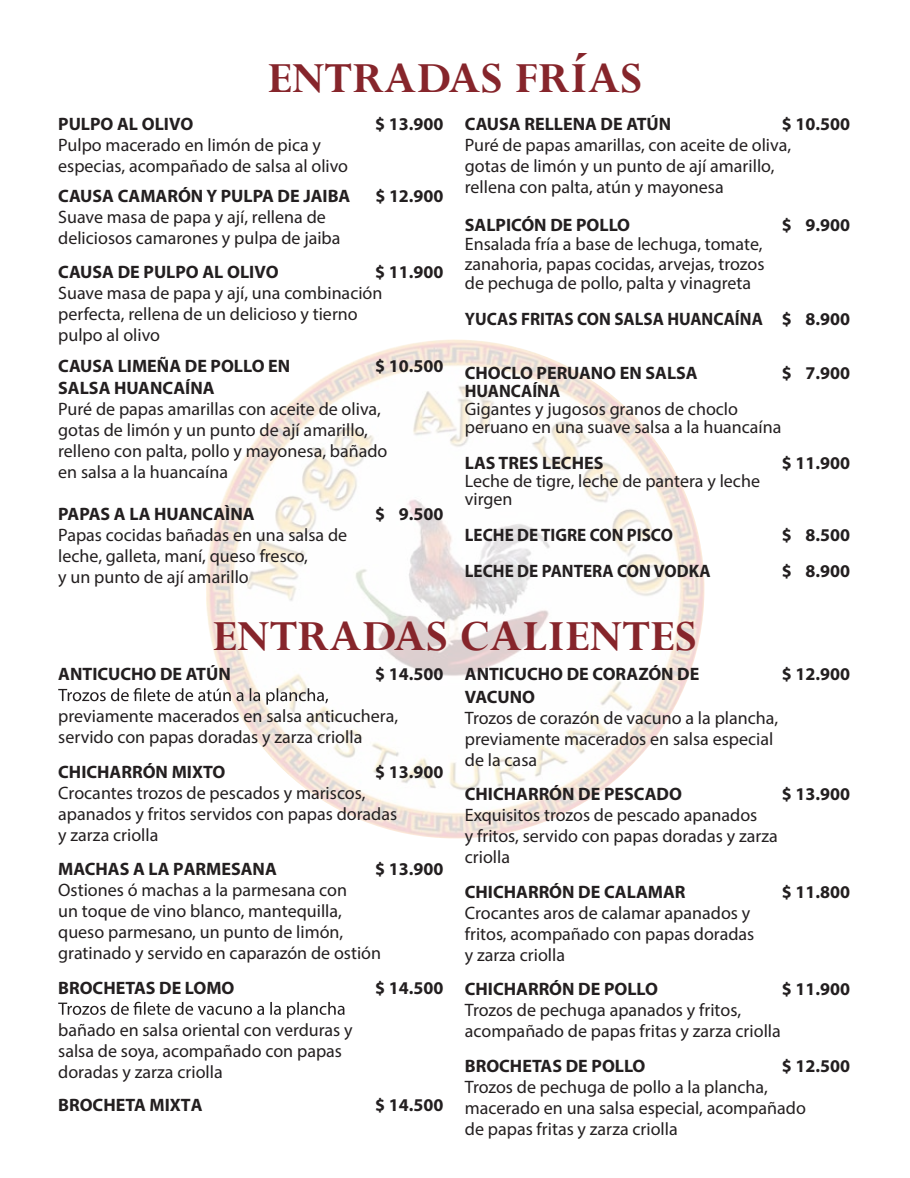
<style>
.page{position:relative;width:910px;height:1178px;background:#fff}
.page>*{position:absolute;margin:0;border:0;box-sizing:border-box;transform-origin:0 0}
.t1{font:700 48px "Perpetua";letter-spacing:.01em;color:#86252b}
.t2{font:18px/21px "Myriad Pro";color:#231f20}
.t3{font:700 18px "Myriad Pro";color:#231f20}
.t4{font:700 18px "Myriad Pro";color:#231f20;scale:.95 1}
</style>
<div class="page">
<img style="left:206px;top:339px;width:498px;height:499px;border-radius:245px">
<svg style="left:58px;top:688px;width:270px;height:16px"></svg>
<svg style="left:58px;top:1002px;width:287px;height:16px"></svg>
<h1 class="t1" style="left:267px;top:48px;width:377px">ENTRADAS FRÍAS</h1>
<p class="t3" style="left:58px;top:112px;width:137px">PULPO AL OLIVO</p>
<p class="t3" style="left:375px;top:112px;width:70px">$ 13.900</p>
<p class="t2" style="left:58px;top:134px;width:291px">Pulpo macerado en limón de pica y especias, acompañado de salsa al olivo</p>
<p class="t3" style="left:58px;top:184px;width:294px">CAUSA CAMARÓN Y PULPA DE JAIBA</p>
<p class="t3" style="left:375px;top:184px;width:70px">$ 12.900</p>
<p class="t2" style="left:58px;top:206px;width:284px">Suave masa de papa y ají, rellena de deliciosos camarones y pulpa de jaiba</p>
<p class="t3" style="left:58px;top:261px;width:222px">CAUSA DE PULPO AL OLIVO</p>
<p class="t3" style="left:375px;top:261px;width:70px">$ 11.900</p>
<p class="t2" style="left:58px;top:283px;width:326px">Suave masa de papa y ají, una combinación perfecta, rellena de un delicioso y tierno pulpo al olivo</p>
<p class="t3" style="left:58px;top:354px;width:234px">CAUSA LIMEÑA DE POLLO EN</p>
<p class="t3" style="left:375px;top:354px;width:70px">$ 10.500</p>
<p class="t3" style="left:58px;top:376px;width:158px">SALSA HUANCAÍNA</p>
<p class="t2" style="left:58px;top:398px;width:331px">Puré de papas amarillas con aceite de oliva, gotas de limón y un punto de ají amarillo, relleno con palta, pollo y mayonesa, bañado en salsa a la huancaína</p>
<p class="t3" style="left:58px;top:502px;width:198px">PAPAS A LA HUANCAÌNA</p>
<p class="t3" style="left:375px;top:502px;width:70px">$ 9.500</p>
<p class="t2" style="left:58px;top:524px;width:290px">Papas cocidas bañadas en una salsa de leche, galleta, maní, queso fresco,<br>y un punto de ají amarillo</p>
<p class="t3" style="left:465px;top:112px;width:208px">CAUSA RELLENA DE ATÚN</p>
<p class="t3" style="left:782px;top:112px;width:70px">$ 10.500</p>
<p class="t2" style="left:465px;top:134px;width:328px">Puré de papas amarillas, con aceite de oliva, gotas de limón y un punto de ají amarillo, rellena con palta, atún y mayonesa</p>
<p class="t3" style="left:465px;top:213px;width:167px">SALPICÓN DE POLLO</p>
<p class="t3" style="left:782px;top:213px;width:70px">$ 9.900</p>
<p class="t2" style="left:465px;top:234px;width:301px;line-height:19.5px;text-align:justify">Ensalada fría a base de lechuga, tomate, zanahoria, papas cocidas, arvejas, trozos de pechuga de pollo, palta y vinagreta</p>
<p class="t4" style="left:465px;top:307px;width:407px">YUCAS FRITAS CON SALSA HUANCAÍNA $ 8.900</p>
<p class="t3" style="left:465px;top:361px;width:234px">CHOCLO PERUANO EN SALSA</p>
<p class="t3" style="left:782px;top:361px;width:70px">$ 7.900</p>
<p class="t4" style="left:465px;top:379px;width:102px">HUANCAÍNA</p>
<p class="t2" style="left:465px;top:400px;width:318px;line-height:18px">Gigantes y jugosos granos de choclo peruano en una suave salsa a la huancaína</p>
<p class="t3" style="left:465px;top:451px;width:140px">LAS TRES LECHES</p>
<p class="t3" style="left:782px;top:451px;width:70px">$ 11.900</p>
<p class="t2" style="left:465px;top:472px;width:297px;line-height:18px">Leche de tigre, leche de pantera y leche virgen</p>
<p class="t4" style="left:465px;top:523px;width:221px">LECHE DE TIGRE CON PISCO</p>
<p class="t3" style="left:782px;top:523px;width:70px">$ 8.500</p>
<p class="t4" style="left:465px;top:559px;width:260px">LECHE DE PANTERA CON VODKA</p>
<p class="t3" style="left:782px;top:559px;width:70px">$ 8.900</p>
<h1 class="t1" style="left:213px;top:606px;width:486px">ENTRADAS CALIENTES</h1>
<p class="t3" style="left:58px;top:662px;width:174px">ANTICUCHO DE ATÚN</p>
<p class="t3" style="left:375px;top:662px;width:70px">$ 14.500</p>
<p class="t2" style="left:58px;top:705px;width:341px">previamente macerados en salsa anticuchera, servido con papas doradas y zarza criolla</p>
<p class="t3" style="left:58px;top:760px;width:169px">CHICHARRÓN MIXTO</p>
<p class="t3" style="left:375px;top:760px;width:70px">$ 13.900</p>
<p class="t2" style="left:58px;top:782px;width:340px">Crocantes trozos de pescados y mariscos, apanados y fritos servidos con papas doradas y zarza criolla</p>
<p class="t3" style="left:58px;top:857px;width:220px">MACHAS A LA PARMESANA</p>
<p class="t3" style="left:375px;top:857px;width:70px">$ 13.900</p>
<p class="t2" style="left:58px;top:879px;width:324px">Ostiones ó machas a la parmesana con<br>un toque de vino blanco, mantequilla, queso parmesano, un punto de limón, gratinado y servido en caparazón de ostión</p>
<p class="t3" style="left:58px;top:976px;width:178px">BROCHETAS DE LOMO</p>
<p class="t3" style="left:375px;top:976px;width:70px">$ 14.500</p>
<p class="t2" style="left:58px;top:1019px;width:296px">bañado en salsa oriental con verduras y salsa de soya, acompañado con papas doradas y zarza criolla</p>
<p class="t3" style="left:58px;top:1093px;width:146px">BROCHETA MIXTA</p>
<p class="t3" style="left:375px;top:1093px;width:70px">$ 14.500</p>
<p class="t3" style="left:465px;top:662px;width:236px">ANTICUCHO DE CORAZÓN DE</p>
<p class="t3" style="left:782px;top:662px;width:70px">$ 12.900</p>
<p class="t3" style="left:465px;top:685px;width:72px">VACUNO</p>
<p class="t2" style="left:465px;top:707px;width:315px">Trozos de corazón de vacuno a la plancha, previamente macerados en salsa especial de la casa</p>
<p class="t3" style="left:465px;top:782px;width:219px">CHICHARRÓN DE PESCADO</p>
<p class="t3" style="left:782px;top:782px;width:70px">$ 13.900</p>
<p class="t2" style="left:465px;top:804px;width:314px">Exquisitos trozos de pescado apanados<br>y fritos, servido con papas doradas y zarza criolla</p>
<p class="t3" style="left:465px;top:880px;width:222px">CHICHARRÓN DE CALAMAR</p>
<p class="t3" style="left:782px;top:880px;width:70px">$ 11.800</p>
<p class="t2" style="left:465px;top:902px;width:291px">Crocantes aros de calamar apanados y fritos, acompañado con papas doradas y zarza criolla</p>
<p class="t3" style="left:465px;top:977px;width:195px">CHICHARRÓN DE POLLO</p>
<p class="t3" style="left:782px;top:977px;width:70px">$ 11.900</p>
<p class="t2" style="left:465px;top:999px;width:317px">Trozos de pechuga apanados y fritos, acompañado de papas fritas y zarza criolla</p>
<p class="t3" style="left:465px;top:1054px;width:182px">BROCHETAS DE POLLO</p>
<p class="t3" style="left:782px;top:1054px;width:70px">$ 12.500</p>
<p class="t2" style="left:465px;top:1076px;width:343px">Trozos de pechuga de pollo a la plancha, macerado en una salsa especial, acompañado de papas fritas y zarza criolla</p>
</div>
